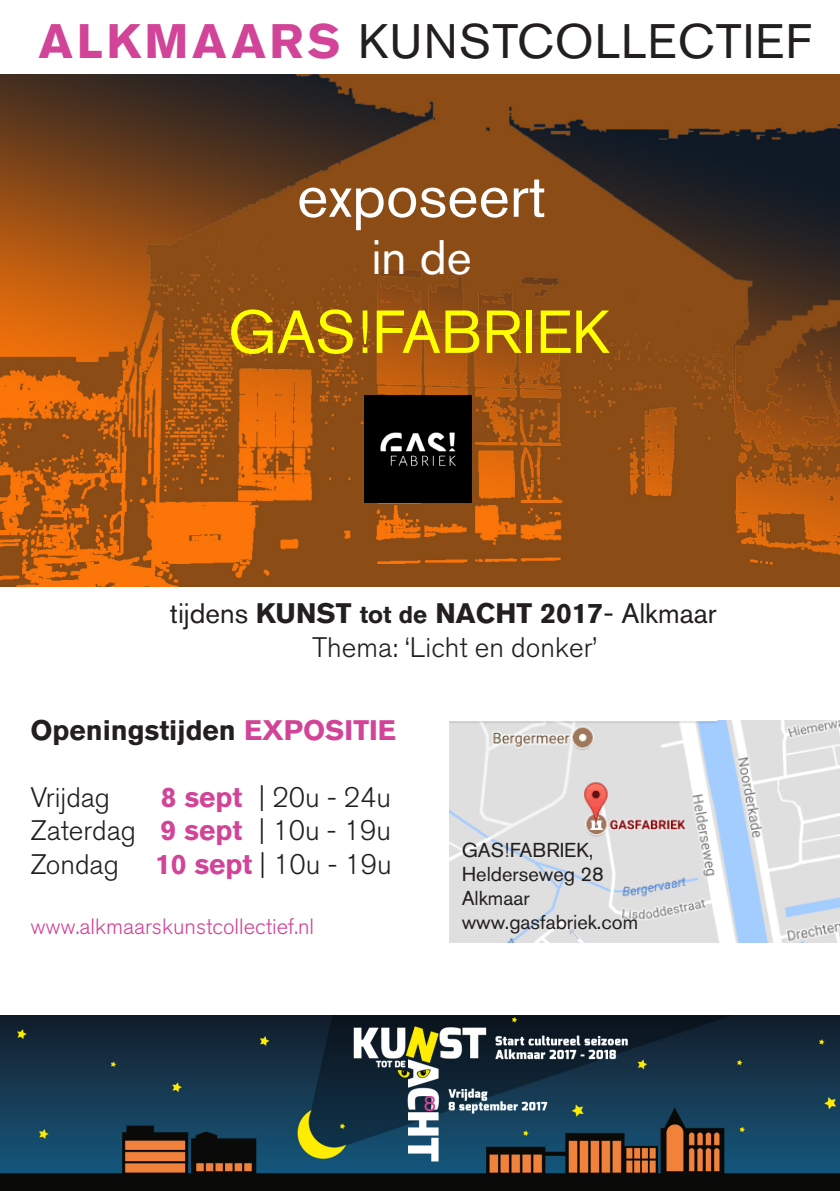
<style>
.page{position:relative;width:840px;height:1191px;background:#fff}
.page>*{position:absolute;margin:0;border:0;box-sizing:border-box;transform-origin:0 0}
.t1{font:60px "Akzidenz Grotesk BQ";color:#ff0}
.t2{font:60px "Akzidenz Grotesk BQ";color:#fff}
.t3{font:48px "Akzidenz Grotesk BQ";letter-spacing:.025em;color:#231f20}
.t4{font:48px "Akzidenz Grotesk BQ";color:#fff}
.t5{font:300 28px "Akzidenz Grotesk BQ";color:#231f20}
.t6{font:28px "Akzidenz Grotesk BQ";color:#231f20}
.t7{font:700 28px "Akzidenz Grotesk BQ";color:#231f20}
.t8{font:22.2px "Akzidenz Grotesk BQ";color:#d14498}
.t9{font:300 22px "Akzidenz Grotesk BQ";color:#d14498}
.t10{font:20px "Akzidenz Grotesk BQ";color:#231f20}
.s1{font-weight:700;color:#d14498}
.s2{font-weight:700}
.s3{font-weight:700;font-size:24px}
.s4{color:#d14498}
</style>
<div class="page">
<div style="left:0;top:1173px;width:839px;height:18px;background:#0a0a08"></div>
<img style="left:0;top:74px;width:839px;height:513px">
<img style="left:0;top:1016px;width:839px;height:158px">
<img style="left:449px;top:720px;width:390px;height:222px">
<img style="left:364px;top:395px;width:107px;height:107px">
<p class="t3" style="left:39px;top:13px;width:773px"><span class="s1">ALKMAARS</span> KUNSTCOLLECTIEF</p>
<p class="t2" style="left:297px;top:160px;width:250px">exposeert</p>
<p class="t4" style="left:371px;top:229px;width:101px">in de</p>
<p class="t1" style="left:228px;top:296px;width:383px">GAS!FABRIEK</p>
<p class="t6" style="left:170px;top:597px;width:548px">tijdens <span class="s2">KUNST</span> <span class="s3">tot de</span> <span class="s2">NACHT 2017</span>- Alkmaar</p>
<p class="t5" style="left:312px;top:631px;width:286px">Thema: ‘Licht en donker’</p>
<p class="t7" style="left:30px;top:713px;width:367px">Openingstijden <span class="s4">EXPOSITIE</span></p>
<p class="t5" style="left:30px;top:781px;width:81px">Vrijdag</p>
<p class="t5" style="left:161px;top:781px;width:232px"><span class="s1">8 sept</span> | 20u - 24u</p>
<p class="t5" style="left:30px;top:815px;width:362px">Zaterdag <span class="s1">9 sept</span> | 10u - 19u</p>
<p class="t5" style="left:30px;top:848px;width:90px">Zondag</p>
<p class="t5" style="left:155px;top:848px;width:238px"><span class="s1">10 sept</span> | 10u - 19u</p>
<p class="t9" style="left:30px;top:914px;width:285px">www.alkmaarskunstcollectief.nl</p>
<p class="t10" style="left:461px;top:838px;width:133px">GAS!FABRIEK,</p>
<p class="t10" style="left:461px;top:862px;width:144px">Helderseweg 28</p>
<p class="t10" style="left:461px;top:886px;width:69px">Alkmaar</p>
<p class="t10" style="left:461px;top:910px;width:178px">www.gasfabriek.com</p>
<p class="t8" style="left:423px;top:1089px;width:14px">8</p>
</div>
